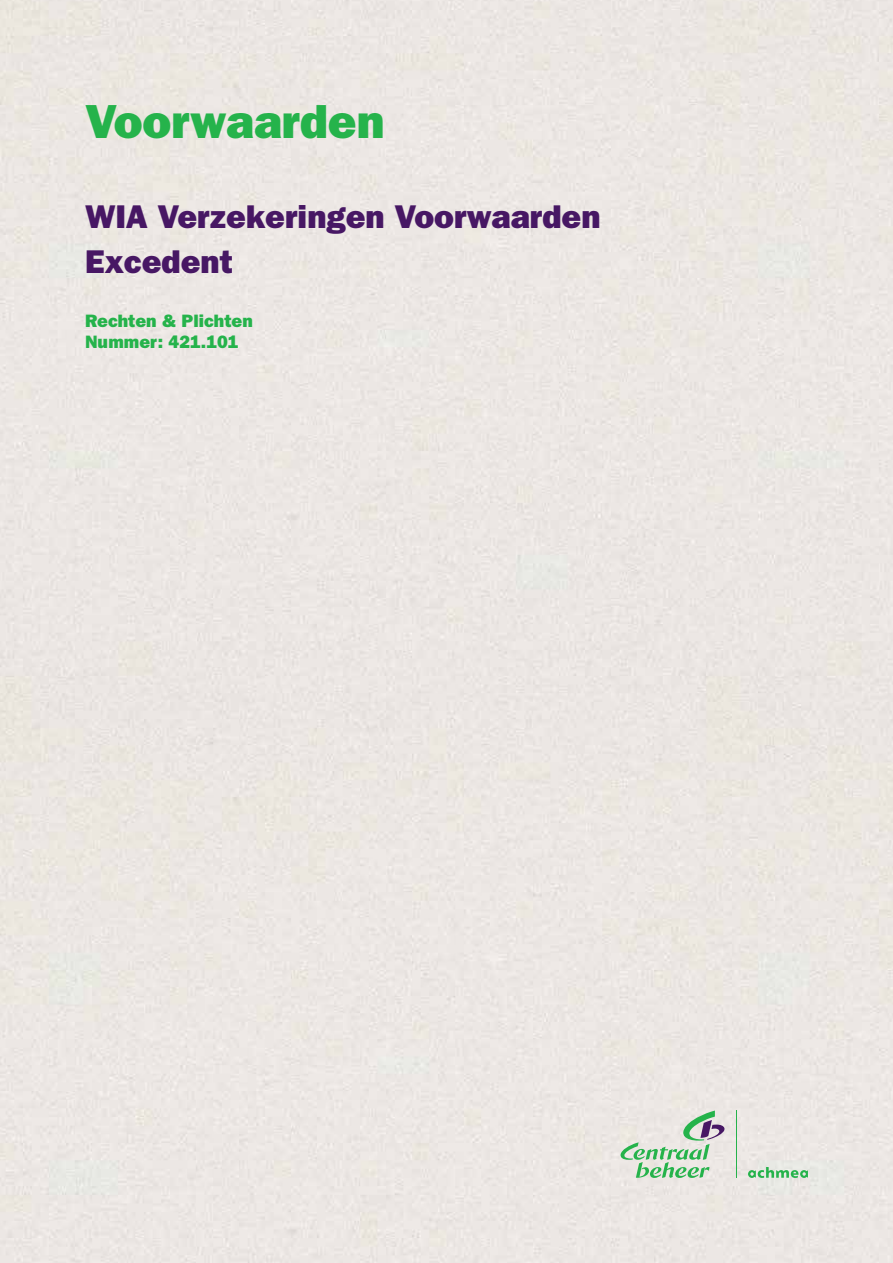
<style>
.page{position:relative;width:893px;height:1263px;background:#fff}
.page>*{position:absolute;margin:0;border:0;box-sizing:border-box;transform-origin:0 0}
.t1{font:48px "ITC Franklin Gothic Std Hvy";color:#25b34b}
.t2{font:33px/45px "ITC Franklin Gothic Std Hvy";color:#471764}
.t3{font:18px/21px "ITC Franklin Gothic Std Hvy";color:#25b34b}
</style>
<div class="page">
<svg style="left:748px;top:1167px;width:60px;height:11px"></svg>
<hr style="left:736px;top:1110px;width:1px;height:68px;background:#25b34b">
<svg style="left:620px;top:1110px;width:105px;height:68px;background:#c5d8c6"></svg>
<h1 class="t1" style="left:85px;top:93px;width:301px">Voorwaarden</h1>
<p class="t2" style="left:85px;top:194px;width:517px">WIA Verzekeringen Voorwaarden<br>Excedent</p>
<p class="t3" style="left:85px;top:310px;width:169px">Rechten &amp; Plichten<br>Nummer: 421.101</p>
</div>
